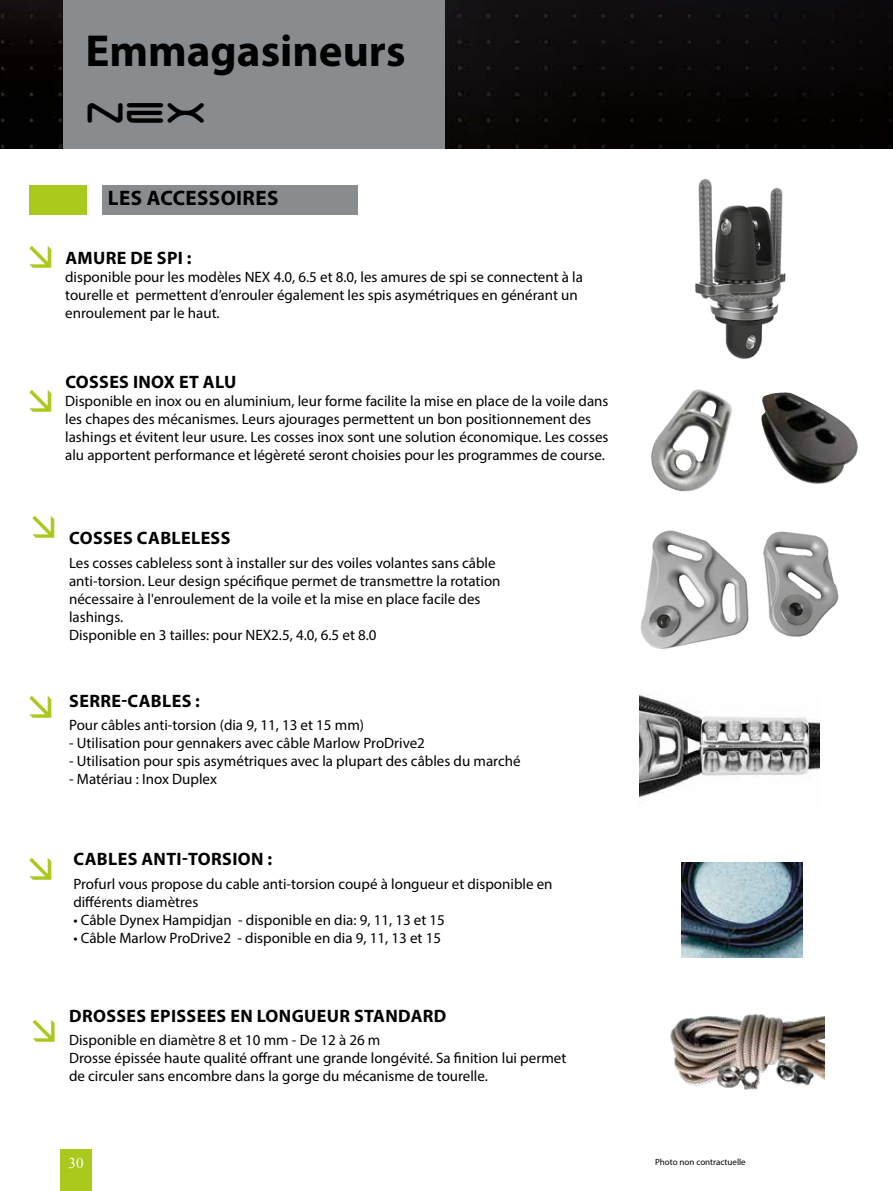
<style>
.page{position:relative;width:893px;height:1191px;background:#fff}
.page>*{position:absolute;margin:0;border:0;box-sizing:border-box;transform-origin:0 0}
.t1{font:700 45px "Myriad Pro";color:#000}
.t2{font:45px "Space Age Pro";color:#000}
.t3{font:700 21px "Myriad Pro";letter-spacing:.02em;color:#000}
.t4{font:700 18px "Myriad Pro";letter-spacing:.02em;color:#000}
.t5{font:15px/18px "Myriad Pro";color:#000}
.t6{font:15px "Times New Roman";color:#fff}
.t7{font:9px "Myriad Pro";color:#000}
</style>
<div class="page">
<img style="left:0;top:0;width:893px;height:149px">
<div style="left:60px;top:1149px;width:32px;height:42px;background:#aac91d"></div>
<div style="left:64px;top:0;width:381px;height:149px;background:#898c8e"></div>
<div style="left:30px;top:185px;width:57px;height:29px;background:#aac91d"></div>
<div style="left:102px;top:185px;width:255px;height:29px;background:#898c8e"></div>
<img style="left:695px;top:178px;width:91px;height:181px">
<img style="left:651px;top:389px;width:81px;height:103px">
<img style="left:639px;top:694px;width:181px;height:109px">
<img style="left:670px;top:1014px;width:154px;height:76px">
<img style="left:681px;top:862px;width:121px;height:95px">
<img style="left:761px;top:392px;width:97px;height:92px">
<img style="left:640px;top:530px;width:199px;height:119px">
<h1 class="t1" style="left:85px;top:21px;width:322px">Emmagasineurs</h1>
<h1 class="t2" style="left:85px;top:92px;width:122px">nex</h1>
<h2 class="t3" style="left:108px;top:184px;width:172px">LES ACCESSOIRES</h2>
<p class="t4" style="left:65px;top:246px;width:128px">AMURE DE SPI :</p>
<p class="t5" style="left:65px;top:268px;width:519px">disponible pour les modèles NEX 4.0, 6.5 et 8.0, les amures de spi se connectent à la tourelle et permettent d’enrouler également les spis asymétriques en générant un enroulement par le haut.</p>
<p class="t4" style="left:65px;top:370px;width:172px">COSSES INOX ET ALU</p>
<p class="t5" style="left:65px;top:392px;width:545px">Disponible en inox ou en aluminium, leur forme facilite la mise en place de la voile dans les chapes des mécanismes. Leurs ajourages permettent un bon positionnement des lashings et évitent leur usure. Les cosses inox sont une solution économique. Les cosses alu apportent performance et légèreté seront choisies pour les programmes de course.</p>
<p class="t4" style="left:69px;top:526px;width:163px">COSSES CABLELESS</p>
<p class="t5" style="left:69px;top:553px;width:433px">Les cosses cableless sont à installer sur des voiles volantes sans câble anti-torsion. Leur design spécifique permet de transmettre la rotation nécessaire à l'enroulement de la voile et la mise en place facile des lashings.<br>Disponible en 3 tailles: pour NEX2.5, 4.0, 6.5 et 8.0</p>
<p class="t4" style="left:69px;top:689px;width:132px">SERRE-CABLES :</p>
<p class="t5" style="left:69px;top:716px;width:297px">Pour câbles anti-torsion (dia 9, 11, 13 et 15 mm)</p>
<p class="t5" style="left:69px;top:734px;width:357px">- Utilisation pour gennakers avec câble Marlow ProDrive2</p>
<p class="t5" style="left:69px;top:752px;width:453px">- Utilisation pour spis asymétriques avec la plupart des câbles du marché</p>
<p class="t5" style="left:69px;top:770px;width:149px">- Matériau : Inox Duplex</p>
<p class="t4" style="left:74px;top:847px;width:200px">CABLES ANTI-TORSION :</p>
<p class="t5" style="left:73px;top:874px;width:481px">Profurl vous propose du cable anti-torsion coupé à longueur et disponible en différents diamètres</p>
<p class="t5" style="left:73px;top:910px;width:373px">• Câble Dynex Hampidjan - disponible en dia: 9, 11, 13 et 15</p>
<p class="t5" style="left:73px;top:928px;width:369px">• Câble Marlow ProDrive2 - disponible en dia 9, 11, 13 et 15</p>
<p class="t4" style="left:69px;top:1004px;width:379px">DROSSES EPISSEES EN LONGUEUR STANDARD</p>
<p class="t5" style="left:69px;top:1031px;width:499px">Disponible en diamètre 8 et 10 mm - De 12 à 26 m<br>Drosse épissée haute qualité offrant une grande longévité. Sa finition lui permet de circuler sans encombre dans la gorge du mécanisme de tourelle.</p>
<p class="t6" style="left:69px;top:1152px;width:16px">30</p>
<p class="t7" style="left:655px;top:1156px;width:92px">Photo non contractuelle</p>
</div>
